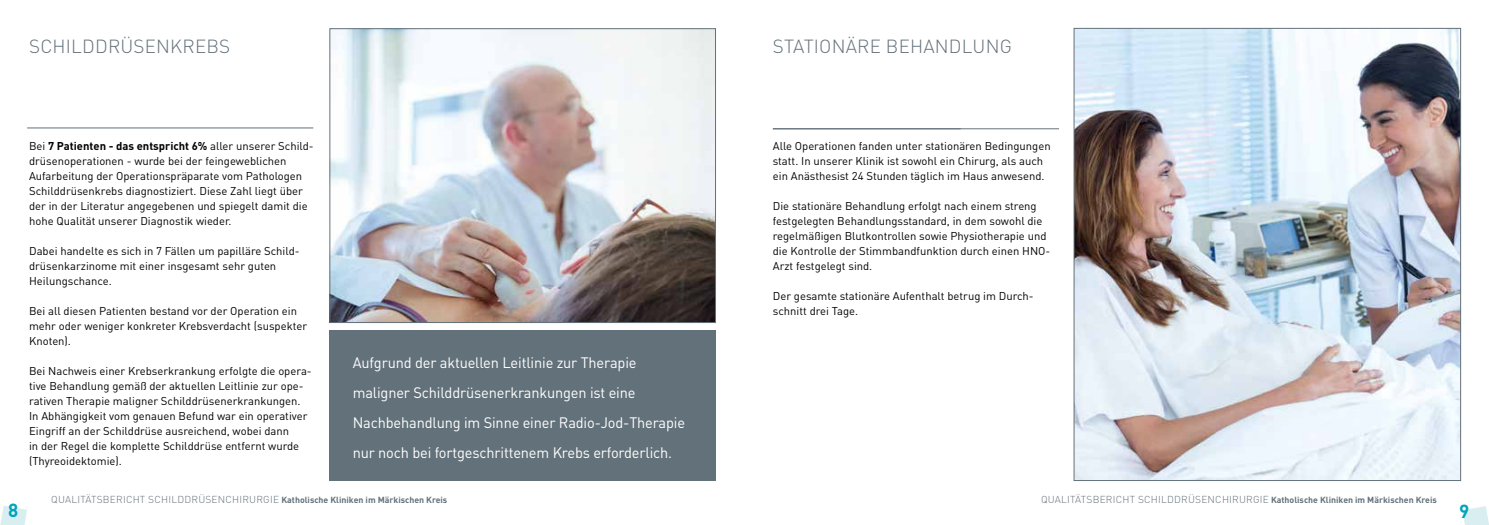
<style>
.page{position:relative;width:1489px;height:525px;background:#fff}
.page>*{position:absolute;margin:0;border:0;box-sizing:border-box;transform-origin:0 0}
.t1{font:300 18.75px "DIN Pro";letter-spacing:.01em;color:#63717a}
.t2{font:700 18.75px "DIN Pro";color:#00a4bd}
.t3{font:15px/30px "DIN Pro";letter-spacing:-.01em;color:#fff}
.t4{font:11.25px/15px "DIN Pro";color:#000}
.t5{font:300 10px "DIN Pro";letter-spacing:.02em;color:#63717a}
.s1{font-weight:700}
.s2{font-weight:700;font-size:8.75px}
</style>
<div class="page">
<svg style="left:1462px;top:506px;width:26px;height:18px"></svg>
<svg style="left:0;top:506px;width:27px;height:18px"></svg>
<div style="left:329px;top:330px;width:386px;height:150px;background:#63717a"></div>
<img style="left:331px;top:30px;width:382px;height:290px">
<div style="left:329px;top:28px;width:386px;height:294px;border:1px solid #63717a"></div>
<hr style="left:27px;top:128px;width:286px;height:1px;background:#63717a">
<hr style="left:772px;top:128px;width:286px;height:1px;background:#63717a">
<img style="left:1075px;top:30px;width:383px;height:448px">
<h1 class="t1" style="left:29px;top:33px;width:202px">SCHILDDRÜSENKREBS</h1>
<p class="t4" style="left:29px;top:138px;width:286px">Bei <span class="s1">7 Patienten - das entspricht 6%</span> aller unserer Schild&shy;drüsenoperationen - wurde bei der feingeweblichen Aufarbeitung der Operationspräparate vom Pathologen Schilddrüsenkrebs diagnostiziert. Diese Zahl liegt über der in der Literatur angegebenen und spiegelt damit die hohe Qualität unserer Diagnostik wieder.</p>
<p class="t4" style="left:29px;top:243px;width:272px">Dabei handelte es sich in 7 Fällen um papilläre Schild&shy;drüsenkarzinome mit einer insgesamt sehr guten<br>Heilungschance.</p>
<p class="t4" style="left:29px;top:303px;width:279px">Bei all diesen Patienten bestand vor der Operation ein mehr oder weniger konkreter Krebsverdacht (suspekter<br>Knoten).</p>
<p class="t4" style="left:29px;top:363px;width:284px">Bei Nachweis einer Krebserkrankung erfolgte die opera&shy;tive Behandlung gemäß der aktuellen Leitlinie zur ope&shy;rativen Therapie maligner Schilddrüsenerkrankungen.<br>In Abhängigkeit vom genauen Befund war ein operativer Eingriff an der Schilddrüse ausreichend, wobei dann<br>in der Regel die komplette Schilddrüse entfernt wurde (Thyreoidektomie).</p>
<h2 class="t3" style="left:353px;top:346px;width:334px">Aufgrund der aktuellen Leitlinie zur Therapie maligner Schilddrüsenerkrankungen ist eine Nachbehandlung im Sinne einer Radio-Jod-Therapie nur noch bei fortgeschrittenem Krebs erforderlich.</h2>
<h1 class="t1" style="left:773px;top:33px;width:240px">STATIONÄRE BEHANDLUNG</h1>
<p class="t4" style="left:772px;top:138px;width:279px">Alle Operationen fanden unter stationären Bedingungen statt. In unserer Klinik ist sowohl ein Chirurg, als auch ein Anästhesist 24 Stunden täglich im Haus anwesend.</p>
<p class="t4" style="left:772px;top:198px;width:279px">Die stationäre Behandlung erfolgt nach einem streng festgelegten Behandlungsstandard, in dem sowohl die regelmäßigen Blutkontrollen sowie Physiotherapie und die Kontrolle der Stimmbandfunktion durch einen HNO-Arzt festgelegt sind.</p>
<p class="t4" style="left:772px;top:288px;width:262px">Der gesamte stationäre Aufenthalt betrug im Durch&shy;schnitt drei Tage.</p>
<p class="t5" style="left:51px;top:492px;width:397px">QUALITÄTSBERICHT SCHILDDRÜSENCHIRURGIE <span class="s2">Katholische Kliniken im Märkischen Kreis</span></p>
<p class="t5" style="left:1040px;top:492px;width:397px">QUALITÄTSBERICHT SCHILDDRÜSENCHIRURGIE <span class="s2">Katholische Kliniken im Märkischen Kreis</span></p>
<h1 class="t2" style="left:8px;top:497px;width:12px">8</h1>
<h1 class="t2" style="left:1458px;top:498px;width:12px">9</h1>
</div>
